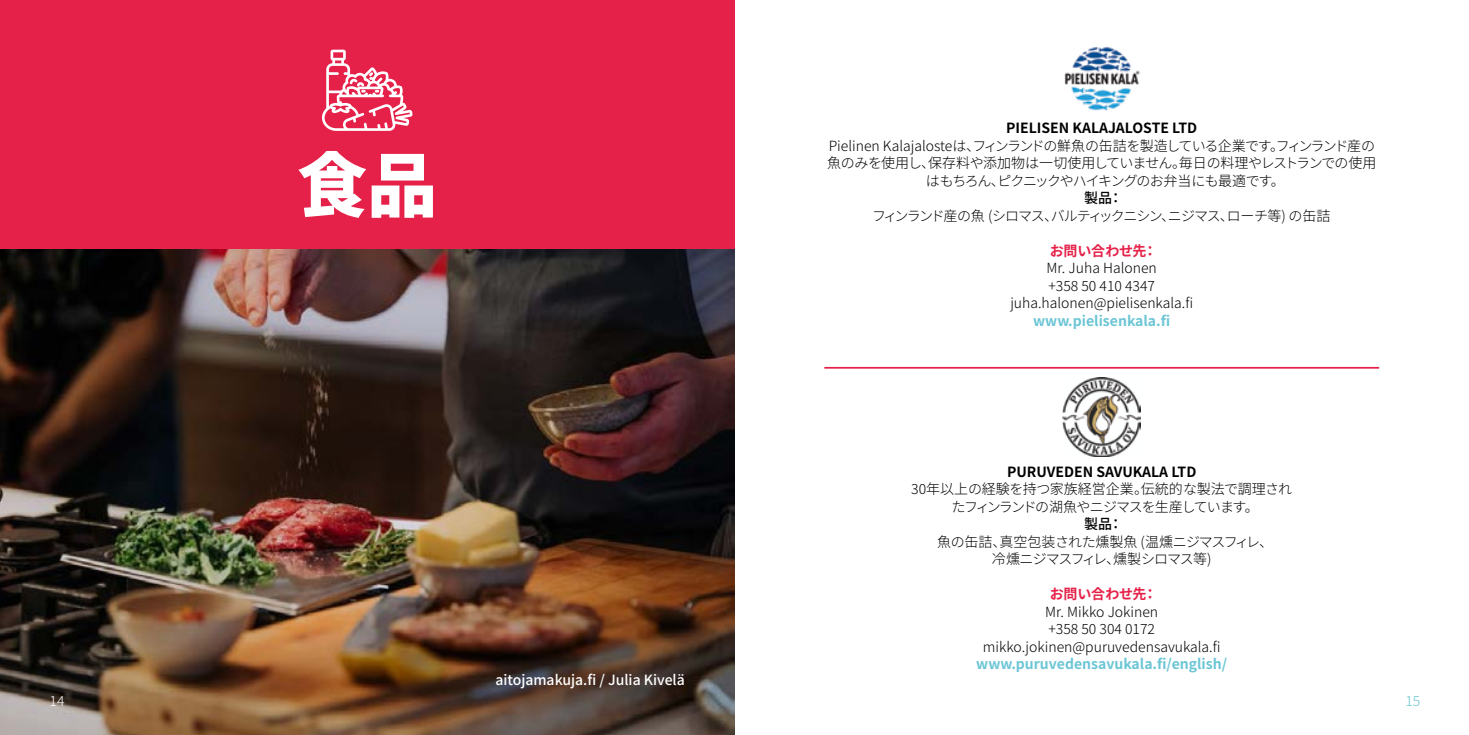
<style>
.page{position:relative;width:1469px;height:735px;background:#fff}
.page>*{position:absolute;margin:0;border:0;box-sizing:border-box;transform-origin:0 0}
.t1{font:70px "Mochiy Pop One";color:#fff}
.t2{font:300 14px/17.5px "Noto Sans JP";letter-spacing:-.015em;color:#000;text-align:center}
.t3{font:700 14px "Noto Sans JP";color:#6ac5d5}
.t4{font:300 14px/17.5px "Noto Sans JP";letter-spacing:-.04em;color:#000;text-align:center}
.t5{font:700 14px "Noto Sans JP";color:#000}
.t6{font:300 14px "Noto Sans JP";letter-spacing:-.08em;color:#000}
.t7{font:500 14px "Noto Sans JP";color:#fff}
.t8{font:700 14px "Noto Sans JP";letter-spacing:-.015em;color:#e62149}
.t9{font:500 14px "Noto Sans JP";color:#000}
.t10{font:300 14px "Noto Sans JP";color:#6ac5d5}
.t11{font:300 14px "Noto Sans JP";color:#fff}
</style>
<div class="page">
<div style="left:0;top:0;width:734px;height:734px;background:#e62149"></div>
<img style="left:1064px;top:46px;width:76px;height:65px">
<img style="left:1062px;top:377px;width:78px;height:79px">
<hr style="left:824px;top:367px;width:555px;height:1px;background:#e62149">
<svg style="left:322px;top:50px;width:90px;height:81px"></svg>
<img style="left:0;top:249px;width:734px;height:485px">
<p class="t11" style="left:50px;top:692px;width:16px">14</p>
<p class="t1" style="left:297px;top:131px;width:141px">食品</p>
<p class="t7" style="left:495px;top:672px;width:191px">aitojamakuja.fi / Julia Kivelä</p>
<p class="t5" style="left:1006px;top:120px;width:192px">PIELISEN KALAJALOSTE LTD</p>
<p class="t2" style="left:827px;top:137px;width:550px">Pielinen Kalajalosteは、フィンランドの鮮魚の缶詰を製造している企業です。フィンランド産の魚のみを使用し、保存料や添加物は一切使用していません。毎日の料理やレストランでの使用はもちろん、ピクニックやハイキングのお弁当にも最適です。</p>
<p class="t9" style="left:1084px;top:190px;width:40px">製品：</p>
<p class="t6" style="left:872px;top:207px;width:460px">フィンランド産の魚 (シロマス、バルティックニシン、ニジマス、ローチ等) の缶詰</p>
<p class="t8" style="left:1049px;top:242px;width:109px">お問い合わせ先：</p>
<p class="t2" style="left:1046px;top:259px;width:112px">Mr. Juha Halonen</p>
<p class="t2" style="left:1048px;top:277px;width:108px">+358 50 410 4347</p>
<p class="t2" style="left:1010px;top:294px;width:184px">juha.halonen@pielisenkala.fi</p>
<p class="t3" style="left:1033px;top:312px;width:139px">www.pielisenkala.fi</p>
<p class="t5" style="left:1007px;top:463px;width:191px">PURUVEDEN SAVUKALA LTD</p>
<p class="t2" style="left:911px;top:480px;width:382px">30年以上の経験を持つ家族経営企業。伝統的な製法で調理されたフィンランドの湖魚やニジマスを生産しています。</p>
<p class="t9" style="left:1084px;top:516px;width:40px">製品：</p>
<p class="t4" style="left:937px;top:533px;width:338px">魚の缶詰、真空包装された燻製魚 (温燻ニジマスフィレ、冷燻ニジマスフィレ、燻製シロマス等)</p>
<p class="t8" style="left:1049px;top:586px;width:109px">お問い合わせ先：</p>
<p class="t2" style="left:1045px;top:603px;width:114px">Mr. Mikko Jokinen</p>
<p class="t2" style="left:1048px;top:620px;width:108px">+358 50 304 0172</p>
<p class="t2" style="left:982px;top:638px;width:239px">mikko.jokinen@puruvedensavukala.fi</p>
<p class="t3" style="left:976px;top:656px;width:252px">www.puruvedensavukala.fi/english/</p>
<p class="t10" style="left:1405px;top:692px;width:16px">15</p>
</div>
